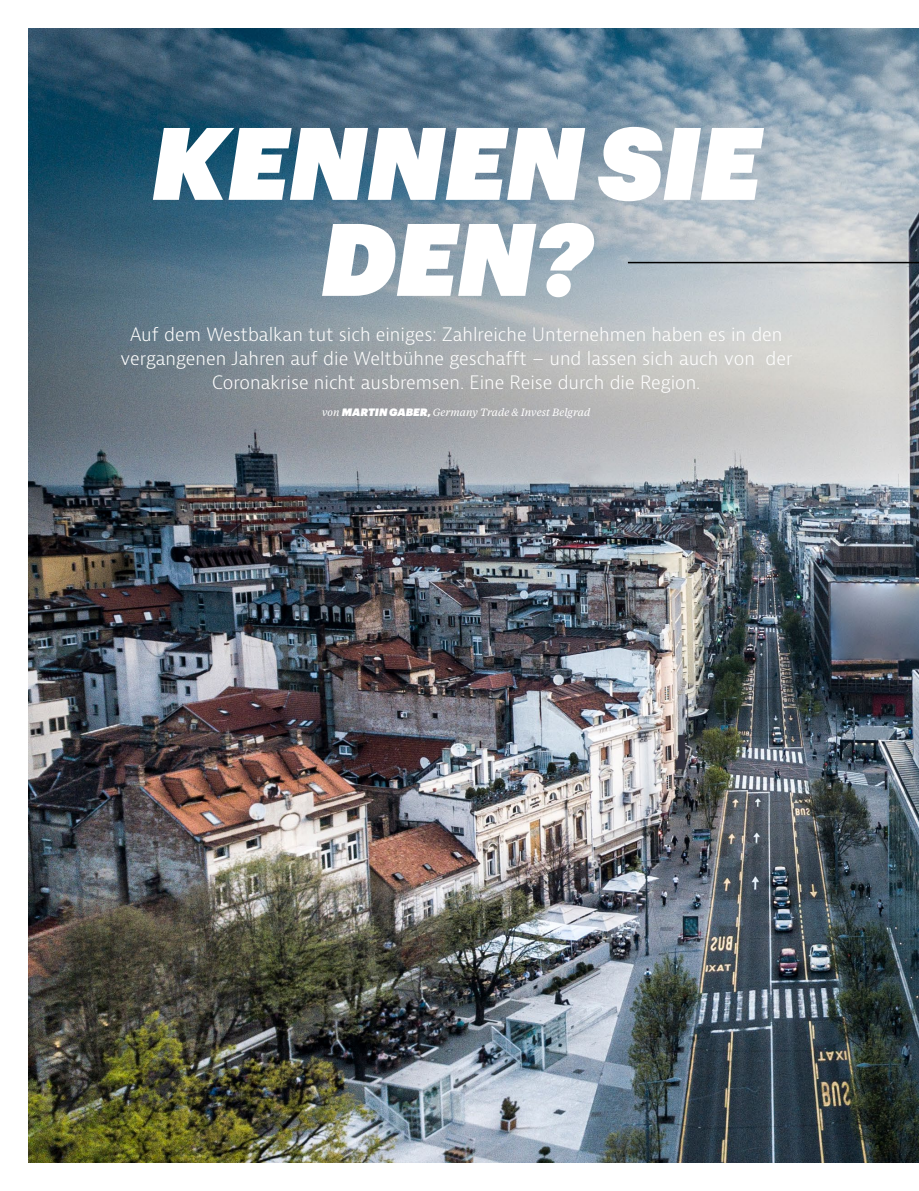
<style>
.page{position:relative;width:919px;height:1191px;background:#fff}
.page>*{position:absolute;margin:0;border:0;box-sizing:border-box;transform-origin:0 0}
.t1{font:italic 100.5px/96px "Graphik Super";letter-spacing:-.005em;color:#fff;text-align:center}
.t2{font:300 18px/24px "Bernina Sans";color:#fff;text-align:center}
.t3{font:italic 10.5px "Tiempos Text";color:#fff}
.s1{font-family:"Graphik Super"}
</style>
<div class="page">
<img style="left:28px;top:28px;width:890px;height:1134px">
<svg style="left:626px;top:261px;width:292px;height:258px;background:#bbbec1"></svg>
<h1 class="t1" style="left:151px;top:106px;width:611px">KENNEN SIE<br>DEN?</h1>
<p class="t2" style="left:120px;top:323px;width:674px">Auf dem Westbalkan tut sich einiges: Zahlreiche Unternehmen haben es in den vergangenen Jahren auf die Weltbühne geschafft – und lassen sich auch von der<br>Coronakrise nicht ausbremsen. Eine Reise durch die Region.</p>
<p class="t3" style="left:322px;top:405px;width:270px">von <span class="s1">MARTIN GABER,</span> Germany Trade &amp; Invest Belgrad</p>
</div>
